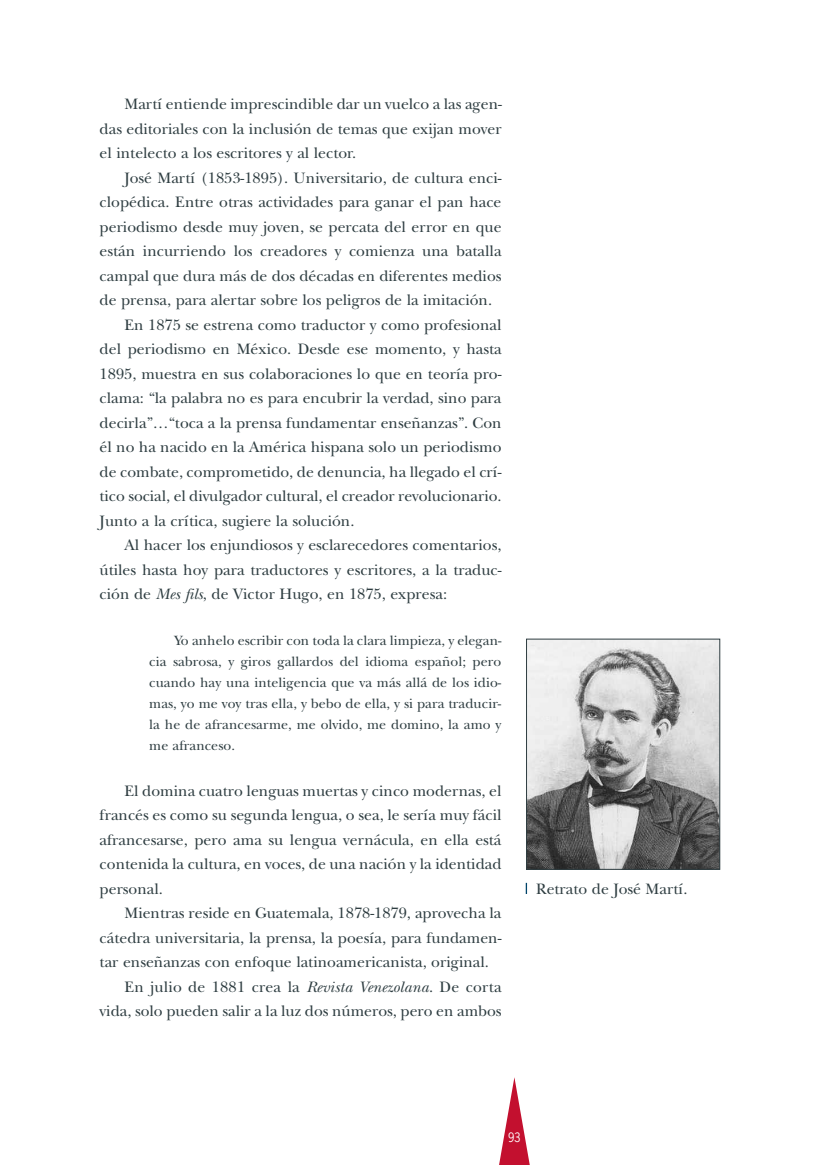
<style>
.page{position:relative;width:819px;height:1165px;background:#fff}
.page>*{position:absolute;margin:0;border:0;box-sizing:border-box;transform-origin:0 0}
.t1{font:15.75px/24.5px "New Baskerville";color:#2e3d41;text-align:justify}
.t2{font:14px/21px "New Baskerville";letter-spacing:.005em;color:#2e3d41;text-align:justify}
.t3{font:12.25px "News Gothic";color:#fff;scale:.9 1}
.s1{font-style:italic}
</style>
<div class="page">
<svg style="left:499px;top:638px;width:222px;height:527px"></svg>
<p class="t1" style="left:100px;top:92px;width:404px;text-indent:25px">Martí entiende imprescindible dar un vuelco a las agen&shy;das editoriales con la inclusión de temas que exijan mover el intelecto a los escritores y al lector.</p>
<p class="t1" style="left:124px;top:165px;width:378px">José Martí (1853-1895). Universitario, de cultura enci-</p>
<p class="t1" style="left:100px;top:190px;width:403px">clopédica. Entre otras actividades para ganar el pan hace</p>
<p class="t1" style="left:100px;top:214px;width:403px">periodismo desde muy joven, se percata del error en que</p>
<p class="t1" style="left:100px;top:239px;width:403px">están incurriendo los creadores y comienza una batalla</p>
<p class="t1" style="left:100px;top:263px;width:403px">campal que dura más de dos décadas en diferentes medios</p>
<p class="t1" style="left:100px;top:288px;width:394px">de prensa, para alertar sobre los peligros de la imitación.</p>
<p class="t1" style="left:124px;top:312px;width:378px">En 1875 se estrena como traductor y como profesional</p>
<p class="t1" style="left:100px;top:337px;width:403px">del periodismo en México. Desde ese momento, y hasta</p>
<p class="t1" style="left:100px;top:361px;width:403px">1895, muestra en sus colaboraciones lo que en teoría pro-</p>
<p class="t1" style="left:100px;top:386px;width:403px">clama: “la palabra no es para encubrir la verdad, sino para</p>
<p class="t1" style="left:100px;top:410px;width:403px">decirla”…“toca a la prensa fundamentar enseñanzas”. Con</p>
<p class="t1" style="left:100px;top:435px;width:403px">él no ha nacido en la América hispana solo un periodismo</p>
<p class="t1" style="left:100px;top:459px;width:404px">de combate, comprometido, de denuncia, ha llegado el crí-</p>
<p class="t1" style="left:100px;top:484px;width:403px">tico social, el divulgador cultural, el creador revolucionario.</p>
<p class="t1" style="left:100px;top:508px;width:256px">Junto a la crítica, sugiere la solución.</p>
<p class="t1" style="left:124px;top:533px;width:378px">Al hacer los enjundiosos y esclarecedores comentarios,</p>
<p class="t1" style="left:100px;top:557px;width:403px">útiles hasta hoy para traductores y escritores, a la traduc-</p>
<p class="t1" style="left:100px;top:582px;width:349px">ción de <span class="s1">Mes fils</span>, de Victor Hugo, en 1875, expresa:</p>
<p class="t2" style="left:149px;top:629px;width:354px;text-indent:25px">Yo anhelo escribir con toda la clara limpieza, y elegan&shy;cia sabrosa, y giros gallardos del idioma español; pero cuando hay una inteligencia que va más allá de los idio&shy;mas, yo me voy tras ella, y bebo de ella, y si para traducir&shy;la he de afrancesarme, me olvido, me domino, la amo y me afranceso.</p>
<p class="t1" style="left:100px;top:778px;width:403px;text-indent:25px">El domina cuatro lenguas muertas y cinco modernas, el francés es como su segunda lengua, o sea, le sería muy fácil afrancesarse, pero ama su lengua vernácula, en ella está contenida la cultura, en voces, de una nación y la identidad personal.</p>
<p class="t1" style="left:124px;top:900px;width:378px">Mientras reside en Guatemala, 1878-1879, aprovecha la</p>
<p class="t1" style="left:100px;top:925px;width:403px">cátedra universitaria, la prensa, la poesía, para fundamen-</p>
<p class="t1" style="left:100px;top:949px;width:391px">tar enseñanzas con enfoque latinoamericanista, original.</p>
<p class="t1" style="left:124px;top:974px;width:379px">En julio de 1881 crea la <span class="s1">Revista Venezolana</span>. De corta</p>
<p class="t1" style="left:100px;top:998px;width:403px">vida, solo pueden salir a la luz dos números, pero en ambos</p>
<p class="t1" style="left:536px;top:876px;width:153px">Retrato de José Martí.</p>
<p class="t3" style="left:508px;top:1130px;width:15px">93</p>
</div>
